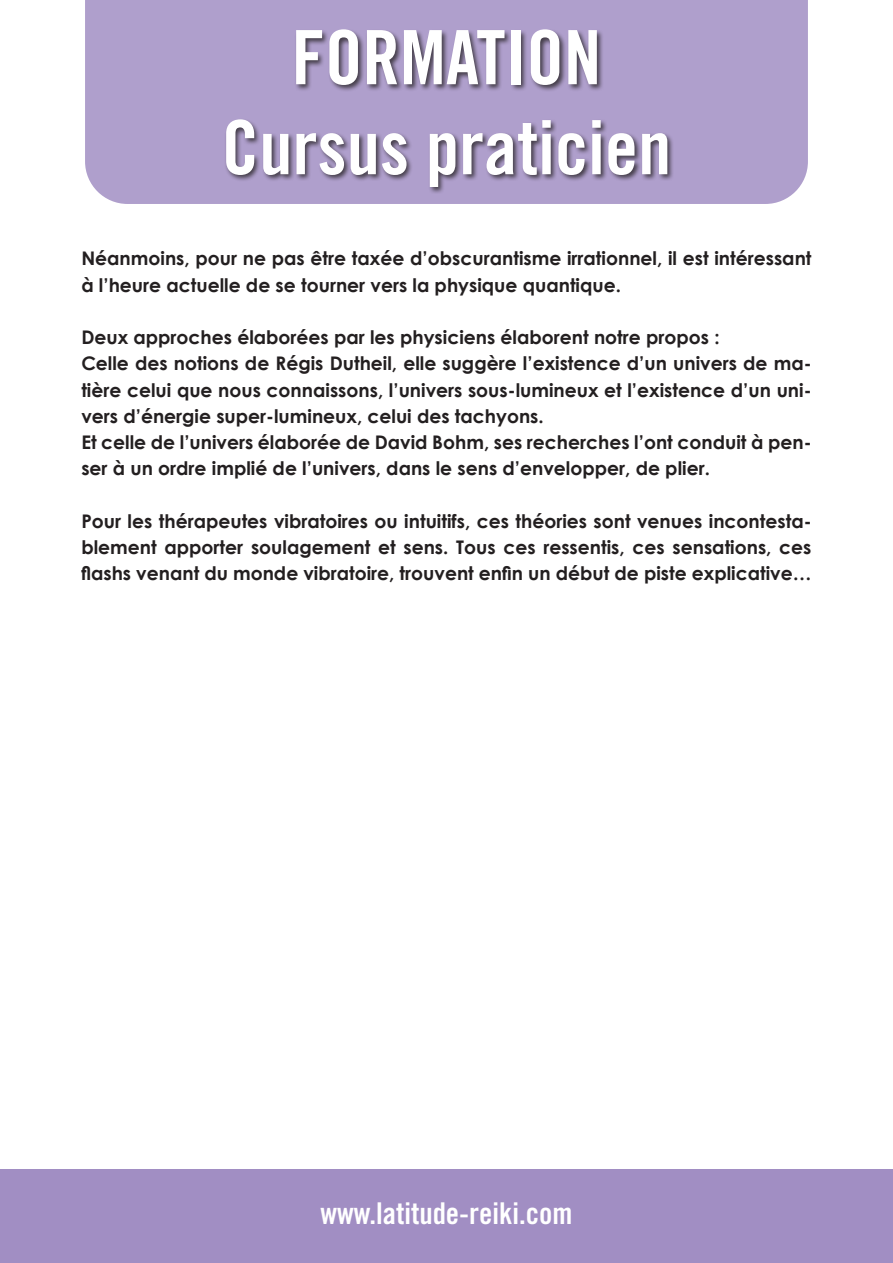
<style>
.page{position:relative;width:893px;height:1263px;background:#fff}
.page>*{position:absolute;margin:0;border:0;box-sizing:border-box;transform-origin:0 0}
.t1{font:75px/90px "Trade Gothic Bold Cond Twenty";color:#fff;text-align:center}
.t2{font:30px "Trade Gothic Bold Cond Twenty";color:#fff}
.t3{font:700 18.75px/26.2px "Century Gothic";color:#231f20}
</style>
<div class="page">
<div style="left:85px;top:0;width:723px;height:204px;background:#af9fcc"></div>
<div style="left:224px;top:29px;width:450px;height:165px;background:#231f20;opacity:.75"></div>
<div style="left:0;top:1169px;width:893px;height:94px;background:#a18ec3"></div>
<h1 class="t1" style="left:222px;top:12px;width:451px">FORMATION<br>Cursus praticien</h1>
<p class="t3" style="left:81px;top:245px;width:732px">Néanmoins, pour ne pas être taxée d’obscurantisme irrationnel, il est intéressant à l’heure actuelle de se tourner vers la physique quantique.</p>
<p class="t3" style="left:81px;top:324px;width:732px">Deux approches élaborées par les physiciens élaborent notre propos :<br>Celle des notions de Régis Dutheil, elle suggère l’existence d’un univers de ma&shy;tière celui que nous connaissons, l’univers sous-lumineux et l’existence d’un uni&shy;vers d’énergie super-lumineux, celui des tachyons.<br>Et celle de l’univers élaborée de David Bohm, ses recherches l’ont conduit à pen&shy;ser à un ordre implié de l’univers, dans le sens d’envelopper, de plier.</p>
<p class="t3" style="left:81px;top:507px;width:732px;text-align:justify">Pour les thérapeutes vibratoires ou intuitifs, ces théories sont venues incontesta&shy;blement apporter soulagement et sens. Tous ces ressentis, ces sensations, ces flashs venant du monde vibratoire, trouvent enfin un début de piste explicative…</p>
<h2 class="t2" style="left:320px;top:1195px;width:254px">www.latitude-reiki.com</h2>
</div>
